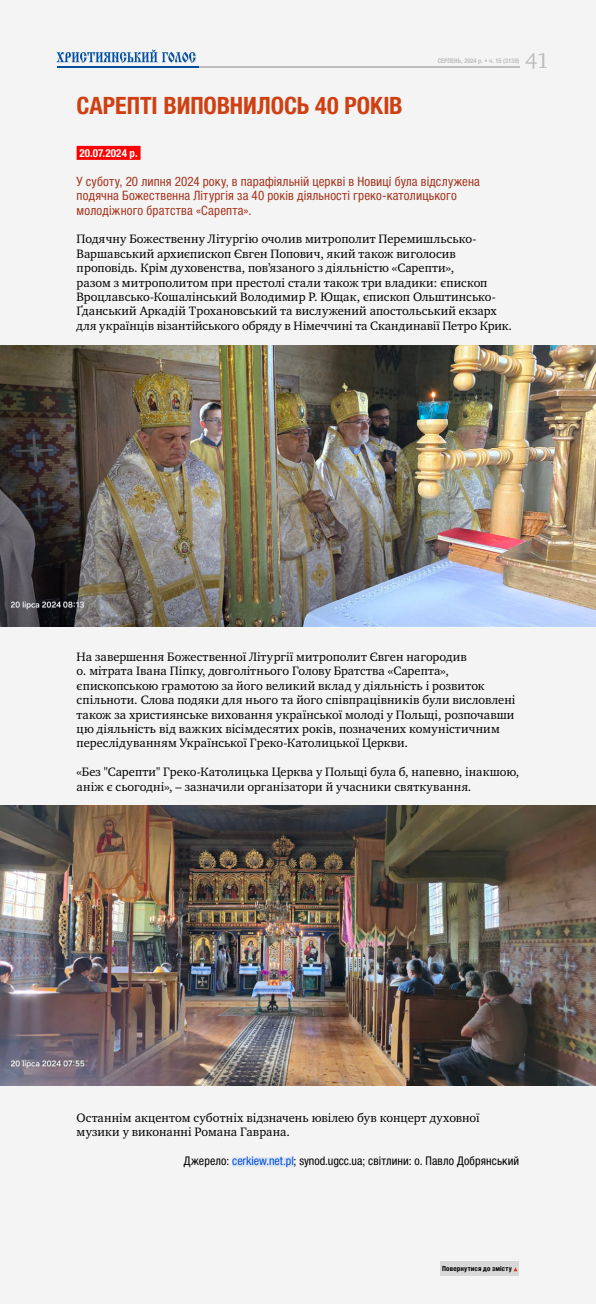
<style>
.page{position:relative;width:596px;height:1304px;background:#fff}
.page>*{position:absolute;margin:0;border:0;box-sizing:border-box;transform-origin:0 0}
.t1{font:700 condensed 24px "Helvetica Neue LTCYR";letter-spacing:-.005em;color:#d03f12}
.t2{font:21.9px "Charter C";color:#bebebe}
.t3{font:condensed 13px/14.4px "Helvetica Neue LTCYR";letter-spacing:.01em;color:#a5361f}
.t4{font:12.5px/14.4px "Charter C";letter-spacing:.005em;color:#000}
.t5{font:condensed 12px "Helvetica Neue LTCYR";letter-spacing:.005em;color:#000}
.t6{font:700 condensed 11px "Helvetica Neue LTCYR";letter-spacing:.015em;color:#fff}
.t7{font:700 condensed 7px "Helvetica Neue LTCYR";letter-spacing:.03em;color:#000}
.t8{font:700 condensed 6.4px "Helvetica Neue LTCYR";color:#bebebe}
.s1{color:#004eda}
</style>
<div class="page">
<div style="left:0;top:0;width:595px;height:1304px;background:#f4f4f4"></div>
<hr style="left:57px;top:66px;width:462px;height:2px;background:#bebebe">
<div style="left:77px;top:146px;width:63px;height:14px;background:#f00"></div>
<div style="left:232px;top:1157px;width:61px;height:10px;background:#e0e7f6"></div>
<hr style="left:57px;top:66px;width:141px;height:2px;background:#004e9e">
<svg style="left:57px;top:49px;width:139px;height:14px"></svg>
<div style="left:440px;top:1261px;width:78px;height:15px;background:#d8d8d8"></div>
<img style="left:0;top:346px;width:595px;height:281px">
<img style="left:0;top:805px;width:595px;height:281px">
<h2 class="t2" style="left:524px;top:48px;width:25px">41</h2>
<p class="t8" style="left:437px;top:57px;width:83px">серпень, 2024 р. • ч. 15 (3139)</p>
<h1 class="t1" style="left:77px;top:92px;width:327px">Сарепті виповнилось 40 років</h1>
<p class="t6" style="left:79px;top:147px;width:60px">20.07.2024 р.</p>
<p class="t3" style="left:77px;top:174px;width:404px">У суботу, 20 липня 2024 року, в парафіяльній церкві в Новиці була відслужена подячна Божественна Літургія за 40 років діяльності греко-католицького молодіжного братства «Сарепта».</p>
<p class="t4" style="left:77px;top:232px;width:436px">Подячну Божественну Літургію очолив митрополит Перемишльсько-Варшавський архиєпископ Євген Попович, який також виголосив проповідь. Крім духовенства, пов’язаного з діяльністю «Сарепти»,<br>разом з митрополитом при престолі стали також три владики: єпископ Вроцлавсько-Кошалінський Володимир Р. Ющак, єпископ Ольштинсько-Ґданський Аркадій Трохановський та вислужений апостольський екзарх для українців візантійського обряду в Німеччині та Скандинавії Петро Крик.</p>
<p class="t4" style="left:77px;top:650px;width:440px">На завершення Божественної Літургії митрополит Євген нагородив<br>о. мітрата Івана Піпку, довголітнього Голову Братства «Сарепта», єпископською грамотою за його великий вклад у діяльність і розвиток спільноти. Слова подяки для нього та його співпрацівників були висловлені також за християнське виховання української молоді у Польщі, розпочавши цю діяльність від важких вісімдесятих років, позначених комуністичним переслідуванням Української Греко-Католицької Церкви.</p>
<p class="t4" style="left:77px;top:765px;width:444px">«Без "Сарепти" Греко-Католицька Церква у Польщі була б, напевно, інакшою, аніж є сьогодні», – зазначили організатори й учасники святкування.</p>
<p class="t4" style="left:77px;top:1111px;width:404px">Останнім акцентом суботніх відзначень ювілею був концерт духовної музики у виконанні Романа Гаврана.</p>
<p class="t5" style="left:184px;top:1154px;width:336px">Джерело: <span class="s1">cerkiew.net.pl</span>; synod.ugcc.ua; світлини: о. Павло Добрянський</p>
<p class="t7" style="left:442px;top:1265px;width:71px">Повернутися до змісту</p>
</div>
